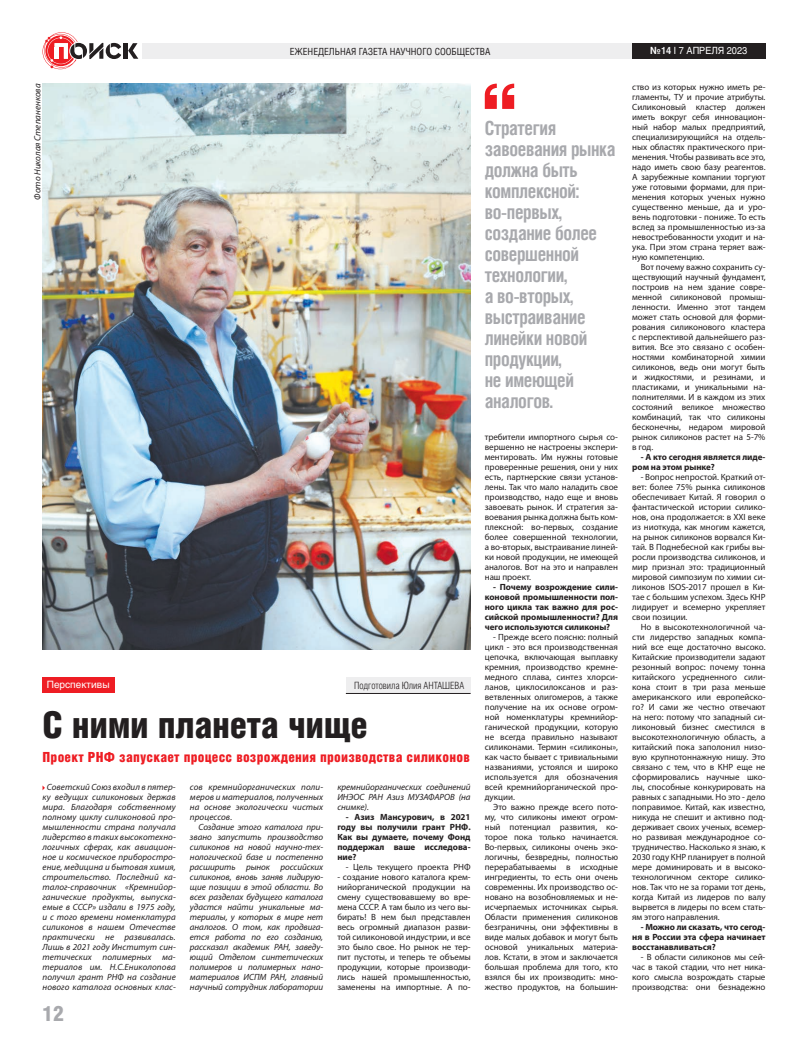
<style>
.page{position:relative;width:808px;height:1049px;background:#fff}
.page>*{position:absolute;margin:0;border:0;box-sizing:border-box;transform-origin:0 0}
.t1{font:37px "Helios Cond Black C";letter-spacing:-.01em;color:#231f20}
.t2{font:21.1px "Helios Cond Black C";color:#a8a9ad}
.t3{font:700 19.5px/21px "Helios Cond C";letter-spacing:-.02em;color:#a8a9ad;scale:.94 1}
.t4{font:14px "Helios Cond Black C";letter-spacing:.015em;color:#ee1d23}
.t5{font:10px "Helios Cond Light C";color:#231f20}
.t6{font:10px "Helios C";color:#fff}
.t7{font:9.8px "Helios Cond C";color:#231f20}
.t8{font:9.8px "Helios C";color:#fff;scale:.93 1}
.t9{font:9px/10px "Myriad Pro";letter-spacing:-.005em;color:#231f20;text-align:justify}
.t10{font:italic 9px/10px "Myriad Pro";letter-spacing:.01em;color:#231f20;text-align:justify}
.t11{font:700 9px/10px "Myriad Pro";letter-spacing:-.005em;color:#231f20;text-align:justify}
.s1{font-weight:700}
.s2{font-weight:700;color:#f2f3f4}
</style>
<div class="page">
<hr style="left:124px;top:43px;width:4px;height:16px;background:#231f20">
<svg style="left:128px;top:43px;width:10px;height:16px"></svg>
<svg style="left:43px;top:32px;width:78px;height:37px"></svg>
<div style="left:142px;top:43px;width:496px;height:16px;background:#eeeeef"></div>
<div style="left:632px;top:43px;width:133px;height:16px;background:#231f20"></div>
<div style="left:43px;top:677px;width:72px;height:16px;background:#ee1d23"></div>
<svg style="left:485px;top:84px;width:29px;height:25px"></svg>
<img style="left:43px;top:84px;width:428px;height:565px">
<div style="left:346px;top:677px;width:125px;height:16px;background:#eeeeef"></div>
<hr style="left:346px;top:693px;width:125px;height:1px;background:#231f20">
<p class="t7" style="left:290px;top:45px;width:202px">ЕЖЕНЕДЕЛЬНАЯ ГАЗЕТА НАУЧНОГО СООБЩЕСТВА</p>
<p class="t8" style="left:650px;top:45px;width:106px"><span class="s1">№</span><span class="s2">14</span> I 7 АПРЕЛЯ 2023</p>
<p class="t10" style="left:32px;top:200px;width:118px;rotate:-90deg">Фото Николая Степаненкова</p>
<p class="t6" style="left:47px;top:678px;width:64px">Перспективы</p>
<h1 class="t1" style="left:43px;top:703px;width:327px">С ними планета чище</h1>
<h3 class="t4" style="left:43px;top:749px;width:429px">Проект РНФ запускает процесс возрождения производства силиконов</h3>
<p class="t10" style="left:190px;top:782px;width:135px">сов кремнийорганических поли&shy;меров и материалов, полученных на основе экологически чистых процессов.</p>
<p class="t10" style="left:190px;top:822px;width:135px;text-indent:9px">Создание этого каталога при&shy;звано запустить производство силиконов на новой научно-тех&shy;нологической базе и постепенно расширить рынок российских силиконов, вновь заняв лидирую&shy;щие позиции в этой области. Во всех разделах будущего каталога удастся найти уникальные ма&shy;териалы, у которых в мире нет аналогов. О том, как продвига&shy;ется работа по его созданию, рассказал академик РАН, заведу&shy;ющий Отделом синтетических полимеров и полимерных нано&shy;материалов ИСПМ РАН, главный научный сотрудник лаборатории</p>
<p class="t5" style="left:354px;top:679px;width:111px">Подготовила Юлия АНТАШЕВА</p>
<p class="t10" style="left:337px;top:782px;width:135px">кремнийорганических соединений ИНЭОС РАН Азиз МУЗАФАРОВ (на снимке).</p>
<p class="t11" style="left:337px;top:812px;width:135px;text-indent:9px">- Азиз Мансурович, в 2021 году вы получили грант РНФ.<br>Как вы думаете, почему Фонд поддержал ваше исследова&shy;ние?</p>
<p class="t9" style="left:346px;top:862px;width:126px">- Цель текущего проекта РНФ</p>
<p class="t9" style="left:337px;top:872px;width:135px">- создание нового каталога крем&shy;нийорганической продукции на смену существовавшему во вре&shy;мена СССР. А там было из чего вы&shy;бирать! В нем был представлен весь огромный диапазон разви&shy;той силиконовой индустрии, и все это было свое. Но рынок не тер&shy;пит пустоты, и теперь те объемы продукции, которые производи&shy;лись нашей промышленностью, заменены на импортные. А по-</p>
<p class="t10" style="left:43px;top:782px;width:135px;text-align:center">Советский Союз входил в пятер&shy;ку ведущих силиконовых держав мира. Благодаря собственному полному циклу силиконовой про&shy;мышленности страна получала лидерство в таких высокотехно&shy;логичных сферах, как авиацион&shy;ное и космическое приборостро&shy;ение, медицина и бытовая химия, строительство. Последний ка&shy;талог-справочник «Кремнийор&shy;ганические продукты, выпуска&shy;емые в СССР» издали в 1975 году, и с того времени номенклатура силиконов в нашем Отечестве практически не развивалась.<br>Лишь в 2021 году Институт син&shy;тетических полимерных ма&shy;териалов им. Н.С.Ениколопова получил грант РНФ на создание нового каталога основных клас-</p>
<h2 class="t2" style="left:43px;top:1001px;width:23px">12</h2>
<h3 class="t3" style="left:485px;top:119px;width:140px">Стратегия завоевания рынка должна быть комплексной: во-первых, создание более совершенной технологии,<br>а во-вторых, выстраивание линейки новой продукции,<br>не имеющей аналогов.</h3>
<p class="t9" style="left:485px;top:432px;width:135px">требители импортного сырья со&shy;вершенно не настроены экспери&shy;ментировать. Им нужны готовые проверенные решения, они у них есть, партнерские связи установ&shy;лены. Так что мало наладить свое производство, надо еще и вновь завоевать рынок. И стратегия за&shy;воевания рынка должна быть ком&shy;плексной: во-первых, создание более совершенной технологии, а во-вторых, выстраивание линей&shy;ки новой продукции, не имеющей аналогов. Вот на это и направлен наш проект.</p>
<p class="t11" style="left:485px;top:582px;width:135px;text-indent:9px">- Почему возрождение сили&shy;коновой промышленности пол&shy;ного цикла так важно для рос&shy;сийской промышленности? Для чего используются силиконы?</p>
<p class="t9" style="left:485px;top:632px;width:135px;text-indent:9px">- Прежде всего поясню: полный цикл - это вся производственная цепочка, включающая выплавку кремния, производство кремне&shy;медного сплава, синтез хлорси&shy;ланов, циклосилоксанов и раз&shy;ветвленных олигомеров, а также получение на их основе огром&shy;ной номенклатуры кремнийор&shy;ганической продукции, которую не всегда правильно называют силиконами. Термин «силиконы», как часто бывает с тривиальными названиями, устоялся и широко используется для обозначения всей кремнийорганической про&shy;дукции.</p>
<p class="t9" style="left:485px;top:802px;width:135px;text-indent:9px">Это важно прежде всего пото&shy;му, что силиконы имеют огром&shy;ный потенциал развития, ко&shy;торое пока только начинается.<br>Во-первых, силиконы очень эко&shy;логичны, безвредны, полностью перерабатываемы в исходные ингредиенты, то есть они очень современны. Их производство ос&shy;новано на возобновляемых и не&shy;исчерпаемых источниках сырья.<br>Области применения силиконов безграничны, они эффективны в виде малых добавок и могут быть основой уникальных материа&shy;лов. Кстати, в этом и заключается большая проблема для того, кто взялся бы их производить: мно&shy;жество продуктов, на большин-</p>
<p class="t9" style="left:632px;top:82px;width:135px">ство из которых нужно иметь ре&shy;гламенты, ТУ и прочие атрибуты.<br>Силиконовый кластер должен иметь вокруг себя инновацион&shy;ный набор малых предприятий, специализирующийся на отдель&shy;ных областях практического при&shy;менения. Чтобы развивать все это, надо иметь свою базу реагентов.<br>А зарубежные компании торгуют уже готовыми формами, для при&shy;менения которых ученых нужно существенно меньше, да и уро&shy;вень подготовки - пониже. То есть вслед за промышленностью из-за невостребованности уходит и на&shy;ука. При этом страна теряет важ&shy;ную компетенцию.</p>
<p class="t9" style="left:632px;top:262px;width:135px;text-indent:9px">Вот почему важно сохранить су&shy;ществующий научный фундамент, построив на нем здание совре&shy;менной силиконовой промыш&shy;ленности. Именно этот тандем может стать основой для форми&shy;рования силиконового кластера с перспективой дальнейшего раз&shy;вития. Все это связано с особен&shy;ностями комбинаторной химии силиконов, ведь они могут быть и жидкостями, и резинами, и пластиками, и уникальными на&shy;полнителями. И в каждом из этих состояний великое множество комбинаций, так что силиконы бесконечны, недаром мировой рынок силиконов растет на 5-7% в год.</p>
<p class="t11" style="left:632px;top:452px;width:135px;text-indent:9px">- А кто сегодня является лиде&shy;ром на этом рынке?</p>
<p class="t9" style="left:632px;top:472px;width:135px;text-indent:9px">- Вопрос непростой. Краткий от&shy;вет: более 75% рынка силиконов обеспечивает Китай. Я говорил о фантастической истории силико&shy;нов, она продолжается: в XXI веке из ниоткуда, как многим кажется, на рынок силиконов ворвался Ки&shy;тай. В Поднебесной как грибы вы&shy;росли производства силиконов, и мир признал это: традиционный мировой симпозиум по химии си&shy;ликонов ISOS-2017 прошел в Ки&shy;тае с большим успехом. Здесь КНР лидирует и всемерно укрепляет свои позиции.</p>
<p class="t9" style="left:632px;top:622px;width:135px;text-indent:9px">Но в высокотехнологичной ча&shy;сти лидерство западных компа&shy;ний все еще достаточно высоко.<br>Китайские производители задают резонный вопрос: почему тонна китайского усредненного сили&shy;кона стоит в три раза меньше американского или европейско&shy;го? И сами же честно отвечают на него: потому что западный си&shy;ликоновый бизнес сместился в высокотехнологичную область, а китайский пока заполонил низо&shy;вую крупнотоннажную нишу. Это связано с тем, что в КНР еще не сформировались научные шко&shy;лы, способные конкурировать на равных с западными. Но это - дело поправимое. Китай, как известно, никуда не спешит и активно под&shy;держивает своих ученых, всемер&shy;но развивая международное со&shy;трудничество. Насколько я знаю, к 2030 году КНР планирует в полной мере доминировать и в высоко&shy;технологичном секторе силико&shy;нов. Так что не за горами тот день, когда Китай из лидеров по валу вырвется в лидеры по всем стать&shy;ям этого направления.</p>
<p class="t11" style="left:632px;top:922px;width:135px;text-indent:9px">- Можно ли сказать, что сегод&shy;ня в России эта сфера начинает восстанавливаться?</p>
<p class="t9" style="left:632px;top:952px;width:135px;text-indent:9px">- В области силиконов мы сей&shy;час в такой стадии, что нет ника&shy;кого смысла возрождать старые производства: они безнадежно</p>
</div>
